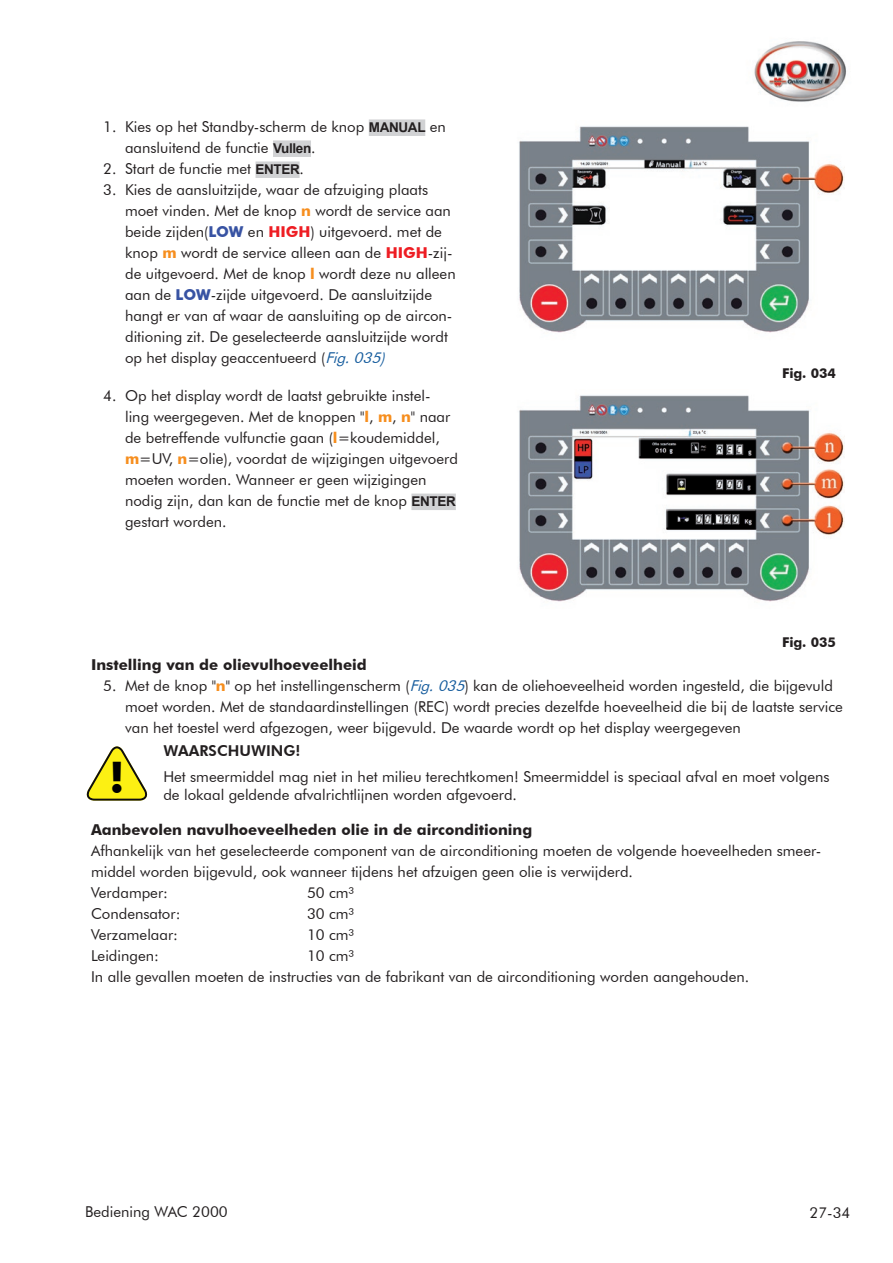
<style>
.page{position:relative;width:893px;height:1263px;background:#fff}
.page>*{position:absolute;margin:0;border:0;box-sizing:border-box;transform-origin:0 0}
.t1{font:900 condensed 41.7px "Futura BT";color:#000}
.t2{font:15px/21px "Futura BT";color:#231f20}
.t3{font:700 15px "Futura BT";color:#231f20}
.t4{font:800 15px "Futura BT";color:#231f20}
.t5{font:700 13.5px "Futura BT";color:#231f20}
.s1{font-family:"Arial";font-weight:700;font-size:13.5px}
.s2{font-weight:700;color:#f68e1e}
.s3{font-weight:700;color:#3853a3}
.s4{font-weight:700;color:#ee1d23}
.s5{font-style:italic;color:#175d9e}
</style>
<div class="page">
<img style="left:754px;top:41px;width:92px;height:61px">
<div style="left:369px;top:119px;width:56px;height:17px;background:#d1d2d4"></div>
<div style="left:273px;top:140px;width:38px;height:17px;background:#d1d2d4"></div>
<div style="left:255px;top:161px;width:45px;height:17px;background:#d1d2d4"></div>
<img style="left:519px;top:126px;width:325px;height:207px">
<div style="left:411px;top:494px;width:45px;height:16px;background:#d1d2d4"></div>
<img style="left:519px;top:395px;width:325px;height:207px">
<svg style="left:86px;top:746px;width:62px;height:54px"></svg>
<p class="t2" style="left:125px;top:116px;width:322px;text-indent:-22px">1. Kies op het Standby-scherm de knop <span class="s1">MANUAL</span> en aansluitend de functie <span class="s1">Vullen</span>.</p>
<p class="t2" style="left:103px;top:158px;width:202px">2. Start de functie met <span class="s1">ENTER</span>.</p>
<p class="t2" style="left:125px;top:179px;width:332px;text-indent:-22px">3. Kies de aansluitzijde, waar de afzuiging plaats moet vinden. Met de knop <span class="s2">n</span> wordt de service aan beide zijden(<span class="s3">LOW</span> en <span class="s4">HIGH</span>) uitgevoerd. met de knop <span class="s2">m</span> wordt de service alleen aan de <span class="s4">HIGH</span>-zij&shy;de uitgevoerd. Met de knop <span class="s2">l</span> wordt deze nu alleen aan de <span class="s3">LOW</span>-zijde uitgevoerd. De aansluitzijde hangt er van af waar de aansluiting op de aircon&shy;ditioning zit. De geselecteerde aansluitzijde wordt op het display geaccentueerd (<span class="s5">Fig.035)</span></p>
<p class="t2" style="left:125px;top:385px;width:334px;text-indent:-22px">4. Op het display wordt de laatst gebruikte instel&shy;ling weergegeven. Met de knoppen "<span class="s2">l</span>, <span class="s2">m</span>, <span class="s2">n</span>" naar de betreffende vulfunctie gaan (<span class="s2">l</span>=koudemiddel, <span class="s2">m</span>=UV, <span class="s2">n</span>=olie), voordat de wijzigingen uitgevoerd moeten worden. Wanneer er geen wijzigingen nodig zijn, dan kan de functie met de knop <span class="s1">ENTER </span>gestart worden.</p>
<p class="t5" style="left:782px;top:365px;width:55px">Fig. 034</p>
<p class="t5" style="left:782px;top:634px;width:55px">Fig. 035</p>
<p class="t3" style="left:91px;top:656px;width:277px">Instelling van de olievulhoeveelheid</p>
<p class="t2" style="left:125px;top:675px;width:719px;text-indent:-22px">5. Met de knop "<span class="s2">n</span>" op het instellingenscherm (<span class="s5">Fig.035</span>) kan de oliehoeveelheid worden ingesteld, die bijgevuld moet worden. Met de standaardinstellingen (REC) wordt precies dezelfde hoeveelheid die bij de laatste service van het toestel werd afgezogen, weer bijgevuld. De waarde wordt op het display weergegeven</p>
<p class="t4" style="left:163px;top:741px;width:139px">WAARSCHUWING!</p>
<p class="t2" style="left:163px;top:768px;width:668px;line-height:18px">Het smeermiddel mag niet in het milieu terechtkomen! Smeermiddel is speciaal afval en moet volgens de lokaal geldende afvalrichtlijnen worden afgevoerd.</p>
<p class="t3" style="left:91px;top:821px;width:443px">Aanbevolen navulhoeveelheden olie in de airconditioning</p>
<p class="t2" style="left:91px;top:840px;width:732px">Afhankelijk van het geselecteerde component van de airconditioning moeten de volgende hoeveelheden smeer&shy;middel worden bijgevuld, ook wanneer tijdens het afzuigen geen olie is verwijderd.<br>Verdamper:</p>
<h1 class="t1" style="left:111px;top:753px;width:14px">!</h1>
<p class="t2" style="left:307px;top:882px;width:49px">50 cm³</p>
<p class="t2" style="left:91px;top:903px;width:91px">Condensator:</p>
<p class="t2" style="left:307px;top:903px;width:49px">30 cm³</p>
<p class="t2" style="left:91px;top:924px;width:89px">Verzamelaar:</p>
<p class="t2" style="left:307px;top:924px;width:49px">10 cm³</p>
<p class="t2" style="left:91px;top:945px;width:69px">Leidingen:</p>
<p class="t2" style="left:91px;top:945px;width:660px;text-indent:216px">10 cm³<br>In alle gevallen moeten de instructies van de fabrikant van de airconditioning worden aangehouden.</p>
<p class="t2" style="left:85px;top:1201px;width:144px">Bediening WAC 2000</p>
<p class="t2" style="left:810px;top:1202px;width:42px">27-34</p>
</div>
